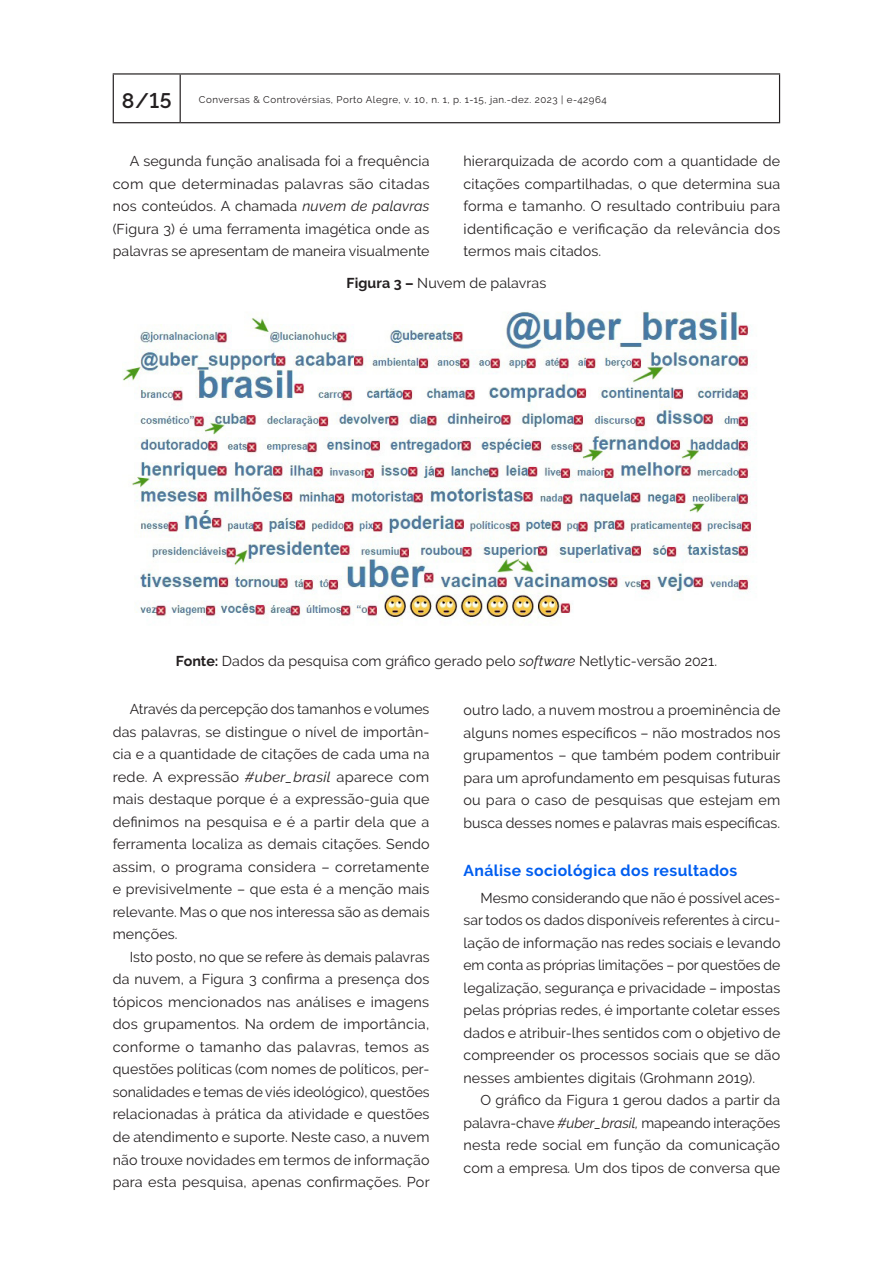
<style>
.page{position:relative;width:893px;height:1263px;background:#fff}
.page>*{position:absolute;margin:0;border:0;box-sizing:border-box;transform-origin:0 0}
.t1{font:600 21px "Raleway";color:#231f20}
.t2{font:700 15.75px "Raleway";letter-spacing:.025em;color:#005ef0}
.t3{font:14.25px/22.5px "Raleway";letter-spacing:.01em;color:#231f20;text-align:justify}
.t4{font:9.75px "Raleway";letter-spacing:.05em;color:#231f20}
.s1{font-style:italic}
.s2{font-weight:700}
</style>
<div class="page">
<hr style="left:180px;top:75px;width:1px;height:47px;background:#231f20">
<hr style="left:113px;top:73px;width:67px;height:2px;background:#231f20">
<hr style="left:113px;top:75px;width:1px;height:47px;background:#231f20">
<hr style="left:180px;top:73px;width:600px;height:2px;background:#231f20">
<hr style="left:779px;top:75px;width:1px;height:47px;background:#231f20">
<hr style="left:113px;top:122px;width:67px;height:1px;background:#231f20">
<hr style="left:180px;top:122px;width:600px;height:1px;background:#231f20">
<img style="left:123px;top:311px;width:632px;height:313px">
<h1 class="t1" style="left:122px;top:89px;width:51px">8/15</h1>
<p class="t4" style="left:199px;top:94px;width:409px">Conversas &amp; Controvérsias, Porto Alegre, v. 10, n. 1, p. 1-15, jan.-dez. 2023 | e-42964</p>
<p class="t3" style="left:113px;top:150px;width:318px;text-indent:17px">A segunda função analisada foi a frequência com que determinadas palavras são citadas nos conteúdos. A chamada <span class="s1">nuvem de palavras </span>(Figura 3) é uma ferramenta imagética onde as palavras se apresentam de maneira visualmente</p>
<p class="t3" style="left:463px;top:150px;width:318px">hierarquizada de acordo com a quantidade de citações compartilhadas, o que determina sua forma e tamanho. O resultado contribuiu para identificação e verificação da relevância dos termos mais citados.</p>
<p class="t3" style="left:347px;top:272px;width:201px"><span class="s2">Figura 3 –</span> Nuvem de palavras</p>
<p class="t3" style="left:176px;top:650px;width:543px"><span class="s2">Fonte:</span> Dados da pesquisa com gráfico gerado pelo <span class="s1">software</span> Netlytic-versão 2021.</p>
<p class="t3" style="left:113px;top:698px;width:318px;text-indent:17px">Através da percepção dos tamanhos e volumes das palavras, se distingue o nível de importân&shy;cia e a quantidade de citações de cada uma na rede. A expressão <span class="s1">#uber_brasil</span> aparece com mais destaque porque é a expressão-guia que definimos na pesquisa e é a partir dela que a ferramenta localiza as demais citações. Sendo assim, o programa considera – corretamente e previsivelmente – que esta é a menção mais relevante. Mas o que nos interessa são as demais menções.</p>
<p class="t3" style="left:113px;top:946px;width:319px;text-indent:17px">Isto posto, no que se refere às demais palavras da nuvem, a Figura 3 confirma a presença dos tópicos mencionados nas análises e imagens dos grupamentos. Na ordem de importância, conforme o tamanho das palavras, temos as questões políticas (com nomes de políticos, per&shy;sonalidades e temas de viés ideológico), questões relacionadas à prática da atividade e questões de atendimento e suporte. Neste caso, a nuvem não trouxe novidades em termos de informação para esta pesquisa, apenas confirmações. Por</p>
<p class="t3" style="left:463px;top:699px;width:319px">outro lado, a nuvem mostrou a proeminência de alguns nomes específicos – não mostrados nos grupamentos – que também podem contribuir para um aprofundamento em pesquisas futuras ou para o caso de pesquisas que estejam em busca desses nomes e palavras mais específicas.</p>
<p class="t2" style="left:463px;top:861px;width:275px">Análise sociológica dos resultados</p>
<p class="t3" style="left:463px;top:886px;width:318px;text-indent:17px">Mesmo considerando que não é possível aces&shy;sar todos os dados disponíveis referentes à circu&shy;lação de informação nas redes sociais e levando em conta as próprias limitações – por questões de legalização, segurança e privacidade – impostas pelas próprias redes, é importante coletar esses dados e atribuir-lhes sentidos com o objetivo de compreender os processos sociais que se dão nesses ambientes digitais (Grohmann 2019).</p>
<p class="t3" style="left:463px;top:1089px;width:318px;text-indent:17px">O gráfico da Figura 1 gerou dados a partir da palavra-chave <span class="s1">#uber_brasil,</span> mapeando interações nesta rede social em função da comunicação com a empresa<span class="s1">.</span> Um dos tipos de conversa que</p>
</div>
